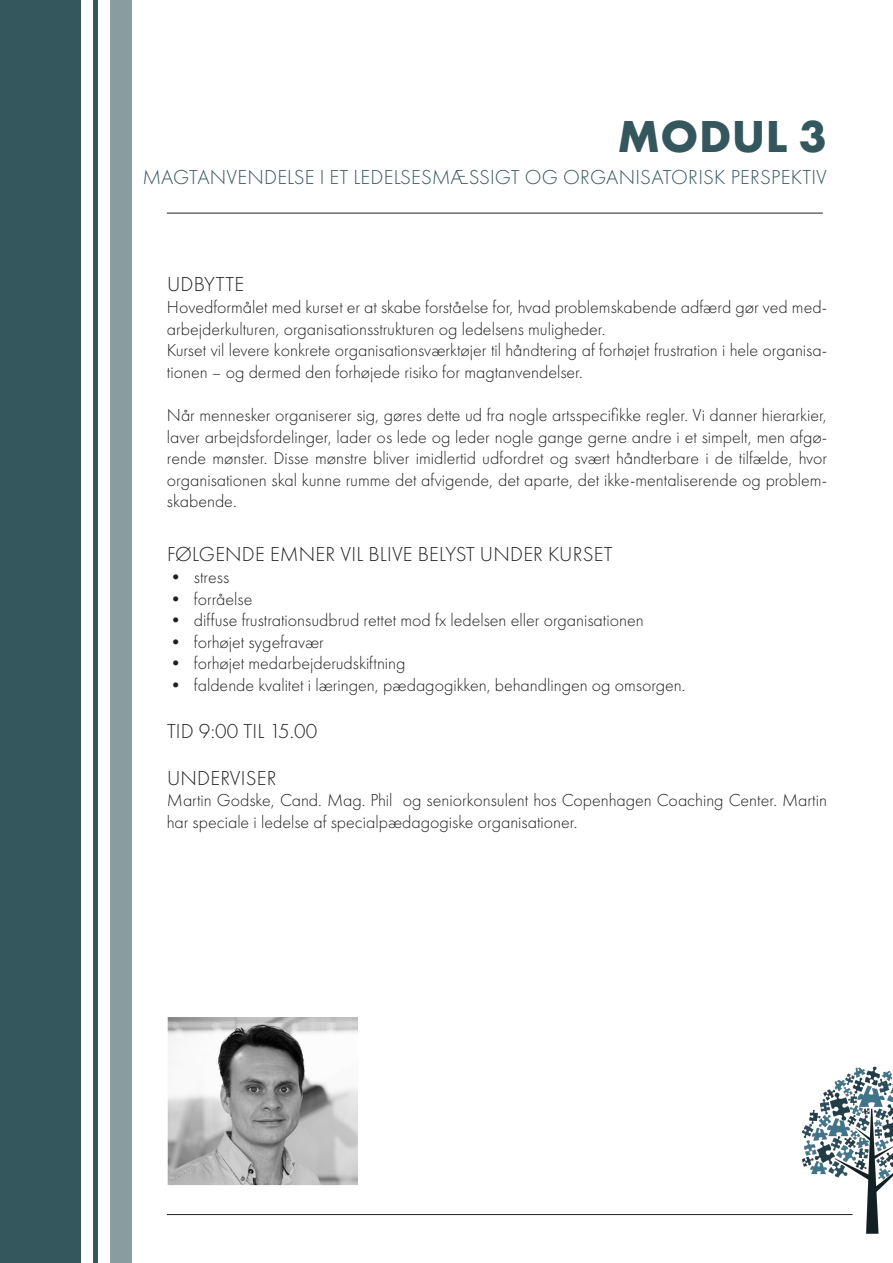
<style>
.page{position:relative;width:893px;height:1263px;background:#fff}
.page>*{position:absolute;margin:0;border:0;box-sizing:border-box;transform-origin:0 0}
.t1{font:700 46.5px "Futura New";letter-spacing:.01em;color:#34565d}
.t2{font:300 21px "Futura New";letter-spacing:.01em;color:#231f20}
.t3{font:300 21px "Futura New";letter-spacing:.01em;color:#34565d}
.t4{font:300 18px/21.6px "Futura New";color:#231f20}
</style>
<div class="page">
<img style="left:168px;top:1017px;width:189px;height:167px">
<div style="left:164px;top:1013px;width:197px;height:175px;border:3px solid #fff"></div>
<hr style="left:167px;top:213px;width:656px;height:1px;background:#231f20">
<div style="left:0;top:0;width:81px;height:1263px;background:#34565d"></div>
<div style="left:111px;top:0;width:21px;height:1263px;background:#899da1"></div>
<hr style="left:94px;top:0;width:4px;height:1263px;background:#34565d">
<img style="left:801px;top:1066px;width:92px;height:168px">
<hr style="left:167px;top:1214px;width:686px;height:1px;background:#231f20">
<p class="t1" style="left:618px;top:106px;width:211px">MODUL 3</p>
<p class="t3" style="left:142px;top:165px;width:686px">MAGTANVENDELSE I ET LEDELSESMÆSSIGT OG ORGANISATORISK PERSPEKTIV</p>
<p class="t2" style="left:167px;top:272px;width:79px">UDBYTTE</p>
<p class="t4" style="left:167px;top:296px;width:662px">Hovedformålet med kurset er at skabe forståelse for, hvad problemskabende adfærd gør ved med&shy;arbejderkulturen, organisationsstrukturen og ledelsens muligheder.</p>
<p class="t4" style="left:167px;top:339px;width:662px">Kurset vil levere konkrete organisationsværktøjer til håndtering af forhøjet frustration i hele organisa&shy;tionen – og dermed den forhøjede risiko for magtanvendelser.</p>
<p class="t4" style="left:167px;top:404px;width:662px;text-align:justify">Når mennesker organiserer sig, gøres dette ud fra nogle artsspecifikke regler. Vi danner hierarkier, laver arbejdsfordelinger, lader os lede og leder nogle gange gerne andre i et simpelt, men afgø&shy;rende mønster. Disse mønstre bliver imidlertid udfordret og svært håndterbare i de tilfælde, hvor organisationen skal kunne rumme det afvigende, det aparte, det ikke-mentaliserende og problem&shy;skabende.</p>
<p class="t2" style="left:167px;top:542px;width:447px">FØLGENDE EMNER VIL BLIVE BELYST UNDER KURSET</p>
<p class="t4" style="left:167px;top:566px;width:64px">• stress</p>
<p class="t4" style="left:167px;top:588px;width:87px">• forråelse</p>
<p class="t4" style="left:167px;top:609px;width:478px">• diffuse frustrationsudbrud rettet mod fx ledelsen eller organisationen</p>
<p class="t4" style="left:167px;top:631px;width:159px">• forhøjet sygefravær</p>
<p class="t4" style="left:167px;top:653px;width:240px">• forhøjet medarbejderudskiftning</p>
<p class="t4" style="left:167px;top:674px;width:520px">• faldende kvalitet i læringen, pædagogikken, behandlingen og omsorgen.</p>
<p class="t2" style="left:167px;top:719px;width:152px">TID 9:00 TIL 15.00</p>
<p class="t2" style="left:167px;top:766px;width:111px">UNDERVISER</p>
<p class="t4" style="left:167px;top:789px;width:662px">Martin Godske, Cand. Mag. Phil og seniorkonsulent hos Copenhagen Coaching Center. Martin har speciale i ledelse af specialpædagogiske organisationer.</p>
</div>
